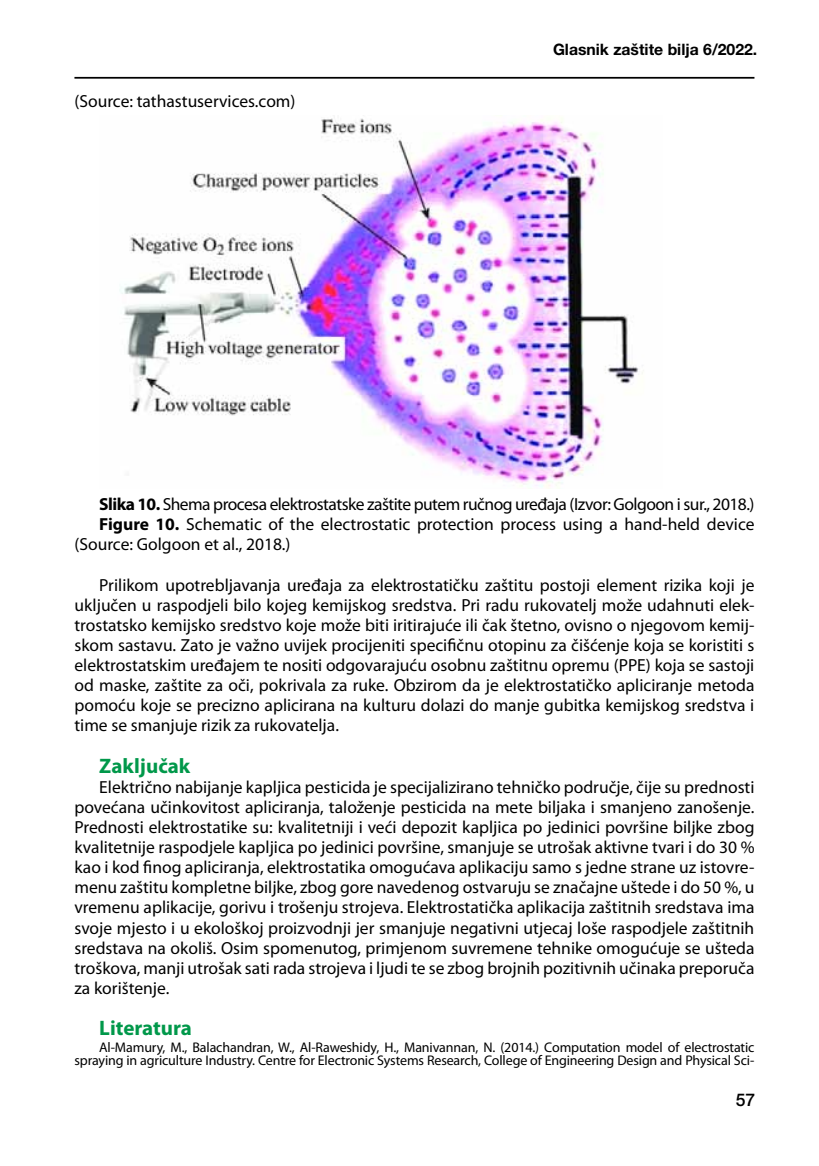
<style>
.page{position:relative;width:819px;height:1166px;background:#fff}
.page>*{position:absolute;margin:0;border:0;box-sizing:border-box;transform-origin:0 0}
.t1{font:700 21px "Myriad Pro";color:#00984a}
.t2{font:17.5px/20.1px "Myriad Pro";color:#000;text-align:justify}
.t3{font:17.5px "Myriad Pro";letter-spacing:-.03em;color:#000}
.t4{font:500 17.5px "Helvetica Neue LT Pro";color:#000}
.t5{font:700 15.75px "Helvetica Neue LT Pro";color:#000}
.t6{font:14px/12.2px "Myriad Pro";letter-spacing:-.01em;color:#000;text-align:right}
.s1{font-weight:700}
</style>
<div class="page">
<hr style="left:74px;top:77px;width:680px;height:2px;background:#000">
<img style="left:120px;top:118px;width:523px;height:371px">
<p class="t2" style="left:74px;top:91px;width:222px">(Source: tathastuservices.com)</p>
<p class="t5" style="left:553px;top:40px;width:206px">Glasnik zaštite bilja 6/2022.</p>
<p class="t3" style="left:99px;top:493px;width:656px"><span class="s1">Slika 10.</span> Shema procesa elektrostatske zaštite putem ručnog uređaja (Izvor: Golgoon i sur., 2018.)</p>
<p class="t2" style="left:99px;top:514px;width:656px"><span class="s1">Figure 10.</span> Schematic of the electrostatic protection process using a hand-held device</p>
<p class="t2" style="left:74px;top:534px;width:218px">(Source: Golgoon et al., 2018.)</p>
<p class="t2" style="left:74px;top:574px;width:681px;text-indent:25px">Prilikom upotrebljavanja uređaja za elektrostatičku zaštitu postoji element rizika koji je uključen u raspodjeli bilo kojeg kemijskog sredstva. Pri radu rukovatelj može udahnuti elek&shy;trostatsko kemijsko sredstvo koje može biti iritirajuće ili čak štetno, ovisno o njegovom kemij&shy;skom sastavu. Zato je važno uvijek procijeniti specifičnu otopinu za čišćenje koja se koristiti s elektrostatskim uređajem te nositi odgovarajuću osobnu zaštitnu opremu (PPE) koja se sastoji od maske, zaštite za oči, pokrivala za ruke. Obzirom da je elektrostatičko apliciranje metoda pomoću koje se precizno aplicirana na kulturu dolazi do manje gubitka kemijskog sredstva i time se smanjuje rizik za rukovatelja.</p>
<p class="t1" style="left:99px;top:752px;width:93px">Zaključak</p>
<p class="t2" style="left:74px;top:776px;width:681px;text-indent:25px">Električno nabijanje kapljica pesticida je specijalizirano tehničko područje, čije su prednosti povećana učinkovitost apliciranja, taloženje pesticida na mete biljaka i smanjeno zanošenje.<br>Prednosti elektrostatike su: kvalitetniji i veći depozit kapljica po jedinici površine biljke zbog kvalitetnije raspodjele kapljica po jedinici površine, smanjuje se utrošak aktivne tvari i do 30 % kao i kod finog apliciranja, elektrostatika omogućava aplikaciju samo s jedne strane uz istovre&shy;menu zaštitu kompletne biljke, zbog gore navedenog ostvaruju se značajne uštede i do 50 %, u vremenu aplikacije, gorivu i trošenju strojeva. Elektrostatička aplikacija zaštitnih sredstava ima svoje mjesto i u ekološkoj proizvodnji jer smanjuje negativni utjecaj loše raspodjele zaštitnih sredstava na okoliš. Osim spomenutog, primjenom suvremene tehnike omogućuje se ušteda troškova, manji utrošak sati rada strojeva i ljudi te se zbog brojnih pozitivnih učinaka preporuča za korištenje.</p>
<p class="t1" style="left:99px;top:1014px;width:94px">Literatura</p>
<p class="t6" style="left:74px;top:1041px;width:681px">Al-Mamury, M., Balachandran, W., Al-Raweshidy, H., Manivannan, N. (2014.) Computation model of electrostatic spraying in agriculture Industry. Centre for Electronic Systems Research, College of Engineering Design and Physical Sci-</p>
<p class="t4" style="left:735px;top:1090px;width:21px">57</p>
</div>
